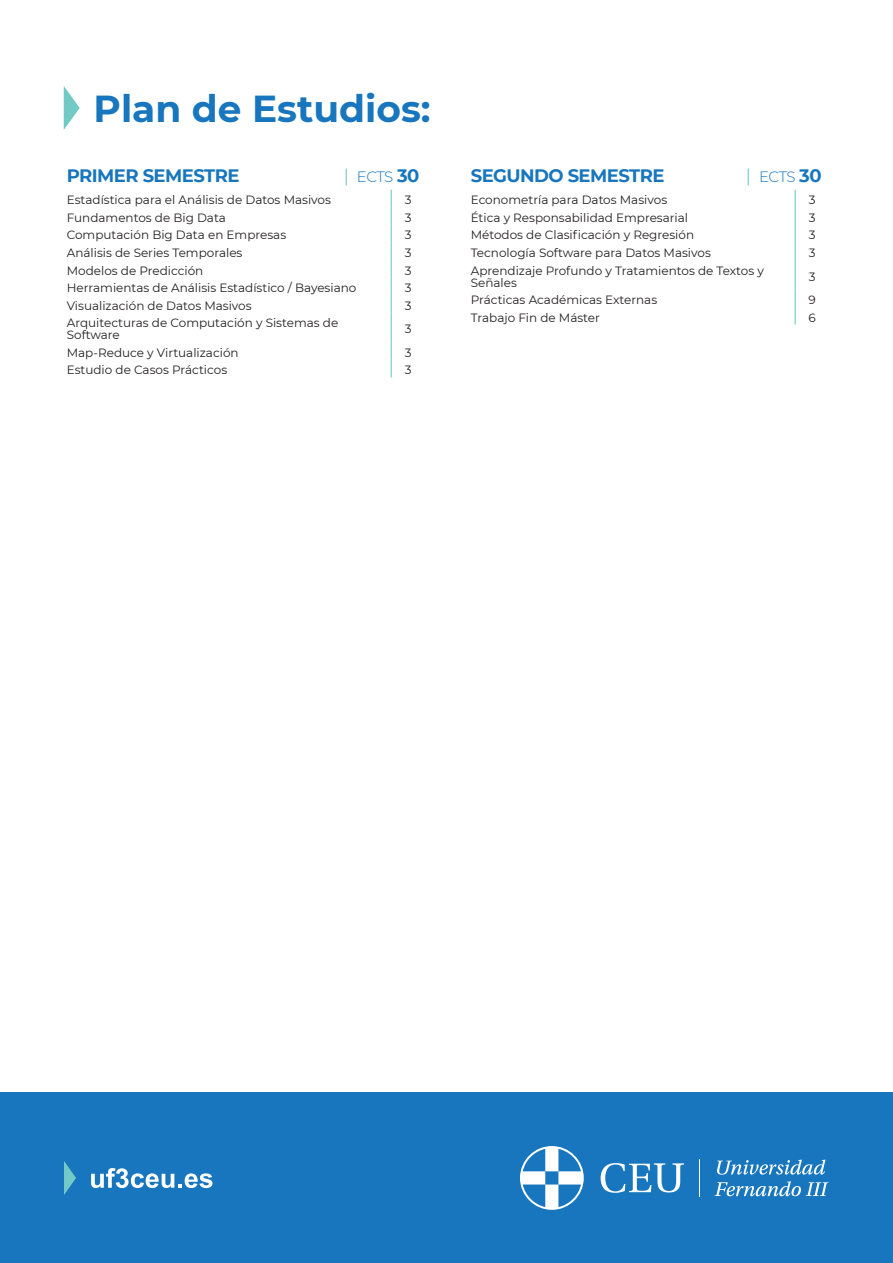
<style>
.page{position:relative;width:893px;height:1263px;background:#fff}
.page>*{position:absolute;margin:0;border:0;box-sizing:border-box;transform-origin:0 0}
.t1{font:700 37.5px "Montserrat";color:#1776bd}
.t2{font:700 18px "Montserrat";letter-spacing:-.03em;color:#1776bd}
.t3{font:300 15px "Montserrat";letter-spacing:-.04em;color:#1776bd}
.t4{font:12px/12px "Montserrat";color:#231f20}
.s1{font-weight:400;font-size:18px;color:#72cac7}
.s2{font-weight:700;font-size:18px}
</style>
<div class="page">
<svg style="left:64px;top:86px;width:16px;height:44px"></svg>
<div style="left:0;top:1093px;width:893px;height:170px;background:#1776bd"></div>
<svg style="left:91px;top:1168px;width:121px;height:20px"></svg>
<svg style="left:64px;top:1161px;width:12px;height:34px"></svg>
<svg style="left:717px;top:1159px;width:108px;height:16px"></svg>
<svg style="left:715px;top:1181px;width:113px;height:15px"></svg>
<svg style="left:601px;top:1163px;width:83px;height:30px"></svg>
<svg style="left:520px;top:1146px;width:64px;height:64px"></svg>
<hr style="left:699px;top:1159px;width:1px;height:38px;background:#fff">
<svg style="left:391px;top:190px;width:1px;height:187px"></svg>
<svg style="left:795px;top:190px;width:1px;height:70px"></svg>
<hr style="left:795px;top:260px;width:1px;height:30px;background:#72cac7">
<svg style="left:795px;top:290px;width:1px;height:35px"></svg>
<h1 class="t1" style="left:94px;top:82px;width:339px">Plan de Estudios:</h1>
<h2 class="t2" style="left:67px;top:163px;width:174px">PRIMER SEMESTRE</h2>
<p class="t3" style="left:344px;top:167px;width:77px"><span class="s1">|</span> ECTS <span class="s2">30</span></p>
<p class="t4" style="left:67px;top:194px;width:266px">Estadística para el Análisis de Datos Masivos</p>
<p class="t4" style="left:405px;top:194px;width:8px">3</p>
<p class="t4" style="left:67px;top:211px;width:161px">Fundamentos de Big Data</p>
<p class="t4" style="left:405px;top:211px;width:8px">3</p>
<p class="t4" style="left:67px;top:229px;width:221px">Computación Big Data en Empresas</p>
<p class="t4" style="left:405px;top:229px;width:8px">3</p>
<p class="t4" style="left:67px;top:246px;width:177px">Análisis de Series Temporales</p>
<p class="t4" style="left:405px;top:246px;width:8px">3</p>
<p class="t4" style="left:67px;top:264px;width:138px">Modelos de Predicción</p>
<p class="t4" style="left:405px;top:264px;width:8px">3</p>
<p class="t4" style="left:67px;top:281px;width:291px">Herramientas de Análisis Estadístico / Bayesiano</p>
<p class="t4" style="left:405px;top:281px;width:8px">3</p>
<p class="t4" style="left:67px;top:299px;width:186px">Visualización de Datos Masivos</p>
<p class="t4" style="left:405px;top:299px;width:8px">3</p>
<p class="t4" style="left:67px;top:317px;width:273px">Arquitecturas de Computación y Sistemas de<br>Software</p>
<p class="t4" style="left:405px;top:323px;width:8px">3</p>
<p class="t4" style="left:67px;top:346px;width:173px">Map-Reduce y Virtualización</p>
<p class="t4" style="left:405px;top:346px;width:8px">3</p>
<p class="t4" style="left:67px;top:364px;width:162px">Estudio de Casos Prácticos</p>
<p class="t4" style="left:405px;top:364px;width:8px">3</p>
<h2 class="t2" style="left:471px;top:163px;width:195px">SEGUNDO SEMESTRE</h2>
<p class="t3" style="left:746px;top:167px;width:77px"><span class="s1">|</span> ECTS <span class="s2">30</span></p>
<p class="t4" style="left:471px;top:194px;width:198px">Econometría para Datos Masivos</p>
<p class="t4" style="left:809px;top:194px;width:8px">3</p>
<p class="t4" style="left:471px;top:211px;width:219px">Ética y Responsabilidad Empresarial</p>
<p class="t4" style="left:809px;top:211px;width:8px">3</p>
<p class="t4" style="left:471px;top:229px;width:225px">Métodos de Clasificación y Regresión</p>
<p class="t4" style="left:809px;top:229px;width:8px">3</p>
<p class="t4" style="left:471px;top:246px;width:242px">Tecnología Software para Datos Masivos</p>
<p class="t4" style="left:809px;top:246px;width:8px">3</p>
<p class="t4" style="left:471px;top:264px;width:295px">Aprendizaje Profundo y Tratamientos de Textos y<br>Señales</p>
<p class="t4" style="left:809px;top:270px;width:8px">3</p>
<p class="t4" style="left:471px;top:293px;width:188px">Prácticas Académicas Externas</p>
<p class="t4" style="left:808px;top:293px;width:9px">9</p>
<p class="t4" style="left:471px;top:311px;width:131px">Trabajo Fin de Máster</p>
<p class="t4" style="left:808px;top:311px;width:9px">6</p>
</div>
